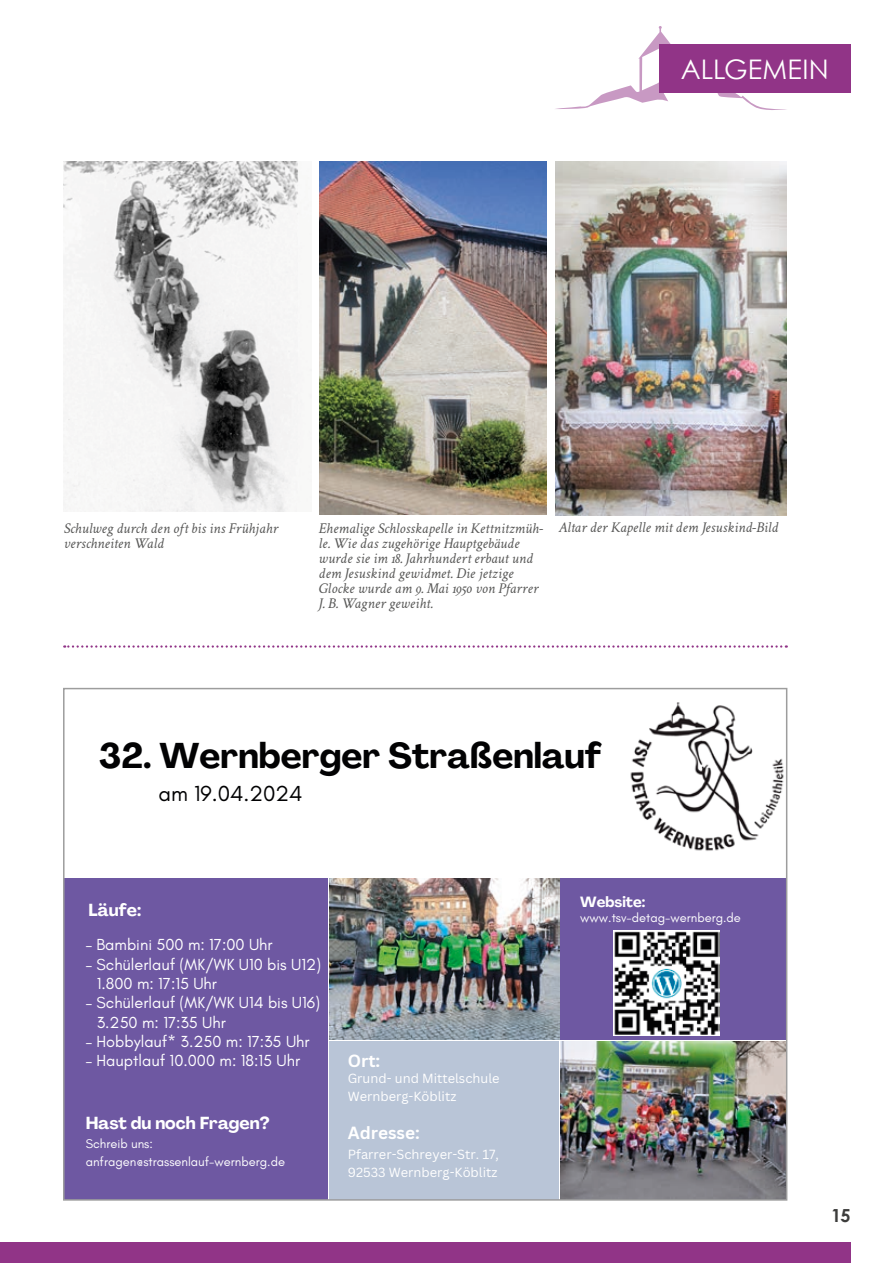
<style>
.page{position:relative;width:893px;height:1263px;background:#fff}
.page>*{position:absolute;margin:0;border:0;box-sizing:border-box;transform-origin:0 0}
.t1{font:700 35.25px "Agrandir";color:#020203}
.t2{font:27px "Century Gothic";color:#fff}
.t3{font:22.2px "Glacial Indifference";color:#020203}
.t4{font:700 18px "Century Gothic";color:#3d3d3c}
.t5{font:700 17.1px "Agrandir";color:#fff}
.t6{font:700 17.1px "Canva Sans";color:#fff}
.t7{font:16.35px "Glacial Indifference";color:#fff}
.t8{font:italic 15px/15px "Crimson";color:#575756}
.t9{font:700 14.55px "Agrandir";color:#fff}
.t10{font:12.9px/18px "Canva Sans";color:#fff}
.t11{font:12.9px/18px "Glacial Indifference";color:#fff}
.s1{color:#6e58a2}
</style>
<div class="page">
<img style="left:73px;top:26px;width:778px;height:1237px">
<h2 class="t2" style="left:681px;top:50px;width:149px">ALLGEMEIN</h2>
<p class="t8" style="left:64px;top:520px;width:216px">Schulweg durch den oft bis ins Frühjahr verschneiten Wald</p>
<p class="t8" style="left:319px;top:520px;width:461px">Ehemalige Schlosskapelle in Kettnitzmüh- Altar der Kapelle mit dem Jesuskind-Bild le. Wie das zugehörige Hauptgebäude<br>wurde sie im 18. Jahrhundert erbaut und<br>dem Jesuskind gewidmet. Die jetzige<br>Glocke wurde am 9. Mai 1950 von Pfarrer<br>J. B. Wagner geweiht.</p>
<h1 class="t1" style="left:99px;top:734px;width:504px">32. Wernberger Straßenlauf</h1>
<h3 class="t3" style="left:159px;top:781px;width:146px">am 19.04.2024</h3>
<p class="t5" style="left:89px;top:899px;width:54px">Läufe:</p>
<p class="t7" style="left:86px;top:936px;width:188px">– Bambini 500 m: 17:00 Uhr</p>
<p class="t7" style="left:86px;top:955px;width:237px">– Schülerlauf (MK/WK U10 bis U12)</p>
<p class="t7" style="left:86px;top:974px;width:133px"><span class="s1">-</span> 1.800 m: 17:15 Uhr</p>
<p class="t7" style="left:86px;top:994px;width:236px">– Schülerlauf (MK/WK U14 bis U16)</p>
<p class="t7" style="left:86px;top:1013px;width:142px"><span class="s1">-</span> 3.250 m: 17:35 Uhr</p>
<p class="t7" style="left:86px;top:1032px;width:225px">– Hobbylauf* 3.250 m: 17:35 Uhr</p>
<p class="t7" style="left:86px;top:1052px;width:216px">– Hauptlauf 10.000 m: 18:15 Uhr</p>
<p class="t5" style="left:86px;top:1113px;width:185px">Hast du noch Fragen?</p>
<p class="t11" style="left:86px;top:1134px;width:201px">Schreib uns: anfragen@strassenlauf-wernberg.de</p>
<p class="t6" style="left:348px;top:1050px;width:34px">Ort:</p>
<p class="t10" style="left:348px;top:1069px;width:153px">Grund- und Mittelschule<br>Wernberg-Köblitz</p>
<p class="t6" style="left:348px;top:1122px;width:74px">Adresse:</p>
<p class="t10" style="left:348px;top:1145px;width:153px">Pfarrer-Schreyer-Str. 17,<br>92533 Wernberg-Köblitz</p>
<p class="t9" style="left:580px;top:893px;width:67px">Website:</p>
<p class="t11" style="left:580px;top:909px;width:162px">www.tsv-detag-wernberg.de</p>
<p class="t4" style="left:831px;top:1201px;width:21px">15</p>
</div>
